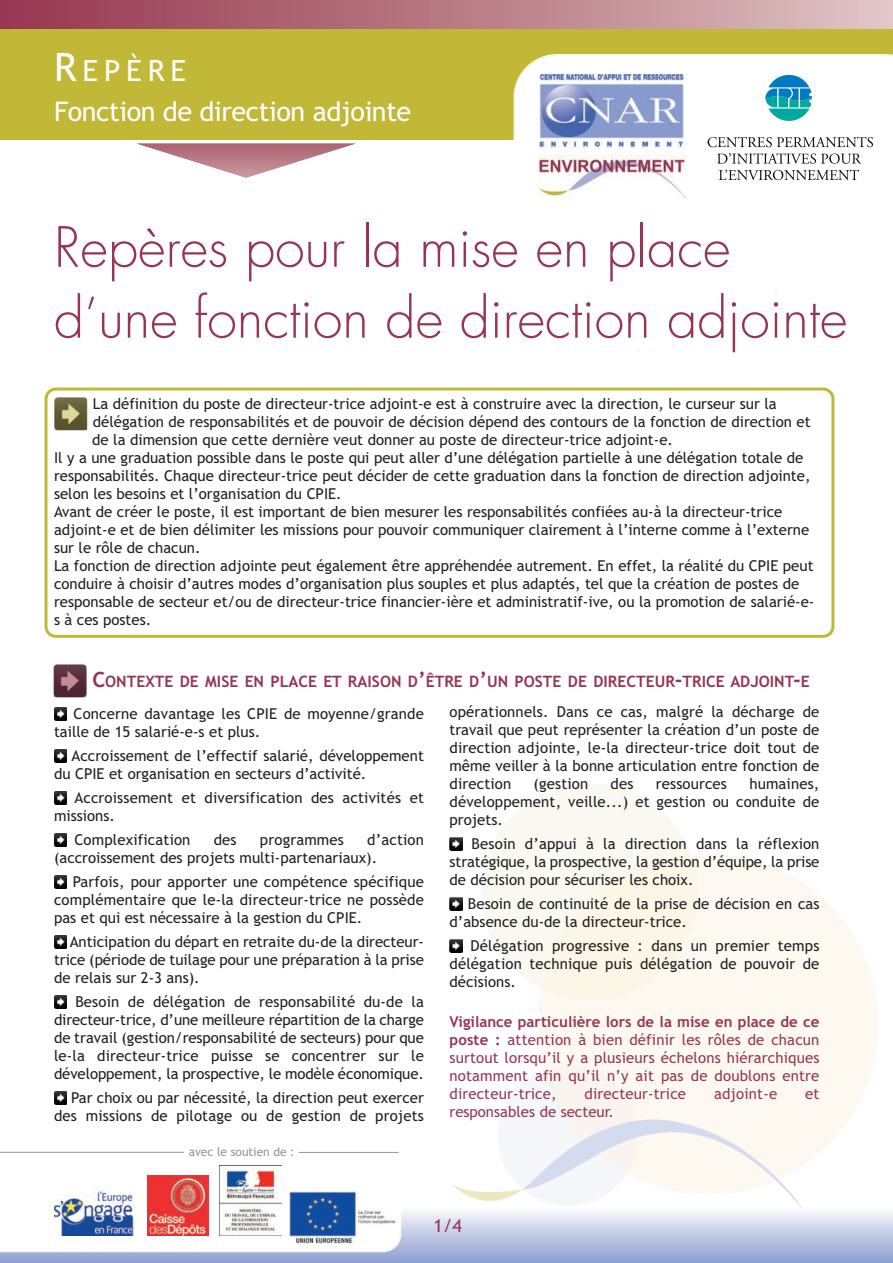
<style>
.page{position:relative;width:893px;height:1263px;background:#fff}
.page>*{position:absolute;margin:0;border:0;box-sizing:border-box;transform-origin:0 0}
.t1{font:300 54px/70.9px "Futura";color:#973553}
.t2{font:29.25px "Trebuchet MS";letter-spacing:.2em;color:#fff}
.t3{font:27px "Trebuchet MS";letter-spacing:-.015em;color:#fff}
.t4{font:18px "Trebuchet MS";color:#973553}
.t5{font:700 15.75px "Trebuchet MS";color:#973553}
.t6{font:15px/18px "Trebuchet MS";color:#231f20;text-align:justify}
.t7{font:15px/18px "Trebuchet MS";letter-spacing:.01em;color:#973553;text-align:justify}
.t8{font:12px "Trebuchet MS";color:#939598}
.s1{font-size:39px}
.s2{font-size:21px}
.s3{font-weight:700}
</style>
<div class="page">
<img style="left:449px;top:784px;width:429px;height:424px">
<svg style="left:44px;top:387px;width:790px;height:251px"></svg>
<div style="left:0;top:1209px;width:893px;height:54px;background:linear-gradient(to bottom,#f7f7fb,#8e9fd0)"></div>
<div style="left:0;top:21px;width:893px;height:118px;background:#c1b838"></div>
<svg style="left:0;top:1165px;width:401px;height:87px"></svg>
<div style="left:0;top:0;width:893px;height:29px;background:linear-gradient(to right,#95344d,#dec3c2)"></div>
<img style="left:147px;top:1175px;width:61px;height:61px">
<img style="left:290px;top:1191px;width:107px;height:53px">
<img style="left:220px;top:1165px;width:61px;height:71px">
<img style="left:54px;top:1182px;width:83px;height:54px">
<hr style="left:0;top:1152px;width:184px;height:1px;background:#939598">
<hr style="left:299px;top:1152px;width:100px;height:1px;background:#939598">
<svg style="left:138px;top:144px;width:216px;height:34px"></svg>
<div style="left:513px;top:54px;width:380px;height:127px;background:#fff"></div>
<svg style="left:765px;top:75px;width:47px;height:46px;background:#53b4c9"></svg>
<svg style="left:708px;top:137px;width:165px;height:10px"></svg>
<svg style="left:717px;top:153px;width:144px;height:11px"></svg>
<svg style="left:719px;top:170px;width:140px;height:10px"></svg>
<img style="left:537px;top:75px;width:149px;height:124px">
<img style="left:54px;top:397px;width:33px;height:33px">
<svg style="left:54px;top:397px;width:30px;height:30px"></svg>
<img style="left:86px;top:666px;width:1px;height:30px">
<svg style="left:53px;top:666px;width:1px;height:29px"></svg>
<img style="left:54px;top:664px;width:32px;height:33px">
<svg style="left:54px;top:708px;width:13px;height:12px"></svg>
<svg style="left:54px;top:750px;width:13px;height:12px"></svg>
<svg style="left:54px;top:792px;width:13px;height:12px"></svg>
<svg style="left:54px;top:834px;width:13px;height:12px"></svg>
<svg style="left:54px;top:876px;width:13px;height:12px"></svg>
<svg style="left:54px;top:935px;width:13px;height:13px"></svg>
<svg style="left:54px;top:995px;width:13px;height:13px"></svg>
<svg style="left:54px;top:1091px;width:13px;height:13px"></svg>
<svg style="left:449px;top:838px;width:13px;height:13px"></svg>
<svg style="left:449px;top:898px;width:13px;height:13px"></svg>
<svg style="left:449px;top:940px;width:13px;height:13px"></svg>
<h2 class="t2" style="left:54px;top:54px;width:134px"><span class="s1">R</span>EPÈRE</h2>
<h3 class="t3" style="left:54px;top:96px;width:359px">Fonction de direction adjointe</h3>
<h1 class="t1" style="left:54px;top:216px;width:795px">Repères pour la mise en place d’une fonction de direction adjointe</h1>
<p class="t6" style="left:93px;top:394px;width:685px">La définition du poste de directeur-trice adjoint-e est à construire avec la direction, le curseur sur la</p>
<p class="t6" style="left:93px;top:412px;width:719px">délégation de responsabilités et de pouvoir de décision dépend des contours de la fonction de direction et</p>
<p class="t6" style="left:92px;top:430px;width:582px">de la dimension que cette dernière veut donner au poste de directeur-trice adjoint-e.</p>
<p class="t6" style="left:54px;top:448px;width:751px">Il y a une graduation possible dans le poste qui peut aller d’une délégation partielle à une délégation totale de</p>
<p class="t6" style="left:54px;top:466px;width:758px">responsabilités. Chaque directeur-trice peut décider de cette graduation dans la fonction de direction adjointe,</p>
<p class="t6" style="left:54px;top:484px;width:289px">selon les besoins et l’organisation du CPIE.</p>
<p class="t6" style="left:54px;top:502px;width:730px">Avant de créer le poste, il est important de bien mesurer les responsabilités confiées au-à la directeur-trice</p>
<p class="t6" style="left:54px;top:520px;width:757px">adjoint-e et de bien délimiter les missions pour pouvoir communiquer clairement à l’interne comme à l’externe</p>
<p class="t6" style="left:54px;top:538px;width:148px">sur le rôle de chacun.</p>
<p class="t6" style="left:54px;top:556px;width:761px">La fonction de direction adjointe peut également être appréhendée autrement. En effet, la réalité du CPIE peut</p>
<p class="t6" style="left:54px;top:574px;width:747px">conduire à choisir d’autres modes d’organisation plus souples et plus adaptés, tel que la création de postes de</p>
<p class="t6" style="left:54px;top:592px;width:762px">responsable de secteur et/ou de directeur-trice financier-ière et administratif-ive, ou la promotion de salarié-e-</p>
<p class="t6" style="left:54px;top:610px;width:99px">s à ces postes.</p>
<p class="t5" style="left:92px;top:673px;width:719px"><span class="s2">C</span>ONTEXTE DE MISE EN PLACE ET RAISON D<span class="s2">’</span>ÊTRE D<span class="s2">’</span>UN POSTE DE DIRECTEUR<span class="s2">-</span>TRICE ADJOINT<span class="s2">-</span>E</p>
<p class="t6" style="left:54px;top:705px;width:371px;text-indent:20px">Concerne davantage les CPIE de moyenne/grande taille de 15 salarié-e-s et plus.</p>
<p class="t6" style="left:54px;top:747px;width:371px;text-indent:18px">Accroissement de l’effectif salarié, développement du CPIE et organisation en secteurs d’activité.</p>
<p class="t6" style="left:54px;top:789px;width:371px;text-indent:20px">Accroissement et diversification des activités et missions.</p>
<p class="t6" style="left:74px;top:831px;width:118px">Complexification</p>
<p class="t6" style="left:214px;top:831px;width:24px">des</p>
<p class="t6" style="left:260px;top:831px;width:85px">programmes</p>
<p class="t6" style="left:54px;top:831px;width:371px;text-indent:313px">d’action (accroissement des projets multi-partenariaux).</p>
<p class="t6" style="left:54px;top:873px;width:371px;text-indent:19px">Parfois, pour apporter une compétence spécifique complémentaire que le-la directeur-trice ne possède pas et qui est nécessaire à la gestion du CPIE.</p>
<p class="t6" style="left:54px;top:933px;width:371px;text-indent:16px">Anticipation du départ en retraite du-de la directeur&shy;trice (période de tuilage pour une préparation à la prise de relais sur 2-3 ans).</p>
<p class="t6" style="left:54px;top:993px;width:371px;text-indent:21px">Besoin de délégation de responsabilité du-de la directeur-trice, d’une meilleure répartition de la charge de travail (gestion/responsabilité de secteurs) pour que le-la directeur-trice puisse se concentrer sur le développement, la prospective, le modèle économique.</p>
<p class="t6" style="left:54px;top:1089px;width:371px;text-align:right">Par choix ou par nécessité, la direction peut exercer des missions de pilotage ou de gestion de projets</p>
<p class="t8" style="left:189px;top:1145px;width:107px">avec le soutien de :</p>
<p class="t6" style="left:449px;top:703px;width:371px">opérationnels. Dans ce cas, malgré la décharge de travail que peut représenter la création d’un poste de direction adjointe, le-la directeur-trice doit tout de même veiller à la bonne articulation entre fonction de direction</p>
<p class="t6" style="left:449px;top:775px;width:371px;text-indent:300px">humaines, développement, veille...) et gestion ou conduite de projets.</p>
<p class="t6" style="left:449px;top:835px;width:371px;text-indent:22px">Besoin d’appui à la direction dans la réflexion stratégique, la prospective, la gestion d’équipe, la prise de décision pour sécuriser les choix.</p>
<p class="t6" style="left:449px;top:895px;width:371px;text-indent:18px">Besoin de continuité de la prise de décision en cas d’absence du-de la directeur-trice.</p>
<p class="t6" style="left:449px;top:937px;width:371px;text-indent:21px">Délégation progressive : dans un premier temps délégation technique puis délégation de pouvoir de décisions.</p>
<p class="t7" style="left:449px;top:1013px;width:371px"><span class="s3">Vigilance particulière lors de la mise en place de ce poste :</span> attention à bien définir les rôles de chacun surtout lorsqu’il y a plusieurs échelons hiérarchiques notamment afin qu’il n’y ait pas de doublons entre directeur-trice,</p>
<p class="t6" style="left:533px;top:775px;width:56px">(gestion</p>
<p class="t6" style="left:611px;top:775px;width:24px">des</p>
<p class="t6" style="left:656px;top:775px;width:73px">ressources</p>
<p class="t7" style="left:585px;top:1085px;width:103px">directeur-trice</p>
<p class="t7" style="left:714px;top:1085px;width:65px">adjoint-e</p>
<p class="t7" style="left:805px;top:1085px;width:16px">et</p>
<p class="t7" style="left:449px;top:1103px;width:166px">responsables de secteur.</p>
<p class="t4" style="left:434px;top:1215px;width:30px">1/4</p>
</div>
